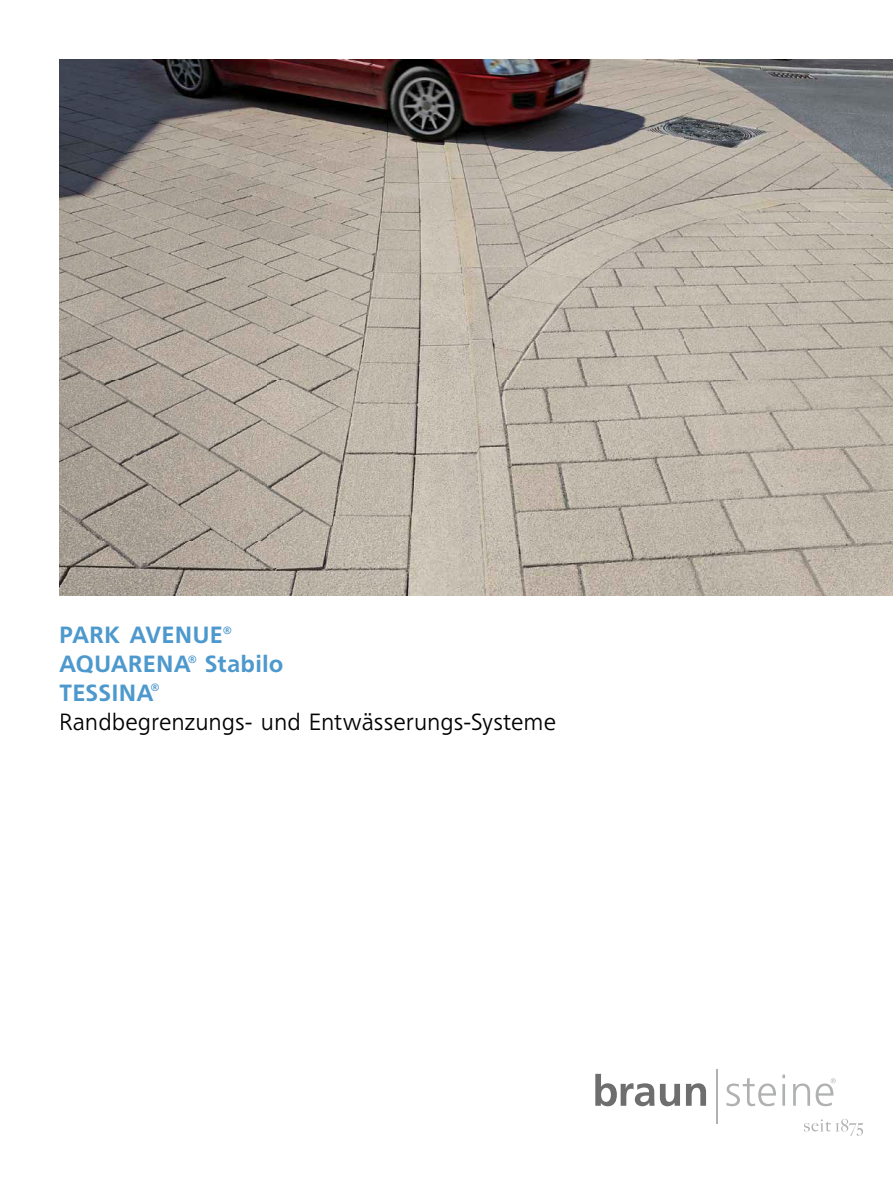
<style>
.page{position:relative;width:893px;height:1191px;background:#fff}
.page>*{position:absolute;margin:0;border:0;box-sizing:border-box;transform-origin:0 0}
.t1{font:300 23.25px "Freeborn SB";letter-spacing:.03em;color:#000}
.t2{font:500 23.25px "Freeborn SB";letter-spacing:.03em;color:#4d99cd}
.t3{font:500 10.5px "Freeborn SB";color:#4d99cd}
</style>
<div class="page">
<svg style="left:804px;top:1118px;width:59px;height:17px"></svg>
<svg style="left:726px;top:1078px;width:50px;height:28px"></svg>
<hr style="left:782px;top:1084px;width:3px;height:21px;background:#b0b2b2">
<svg style="left:782px;top:1074px;width:3px;height:4px"></svg>
<svg style="left:793px;top:1083px;width:17px;height:22px"></svg>
<svg style="left:816px;top:1078px;width:20px;height:28px"></svg>
<svg style="left:595px;top:1073px;width:85px;height:33px"></svg>
<svg style="left:686px;top:1083px;width:20px;height:22px"></svg>
<hr style="left:716px;top:1069px;width:2px;height:54px;background:#b0b2b2">
<img style="left:60px;top:60px;width:833px;height:535px">
<p class="t2" style="left:60px;top:622px;width:164px">PARK AVENUE</p>
<p class="t3" style="left:223px;top:624px;width:10px">®</p>
<p class="t2" style="left:60px;top:650px;width:132px">AQUARENA</p>
<p class="t3" style="left:188px;top:653px;width:10px">®</p>
<p class="t2" style="left:205px;top:650px;width:80px">Stabilo</p>
<p class="t3" style="left:151px;top:681px;width:10px">®</p>
<p class="t1" style="left:60px;top:708px;width:498px">Randbegrenzungs- und Entwässerungs-Systeme</p>
<p class="t2" style="left:60px;top:679px;width:95px">TESSINA</p>
</div>
